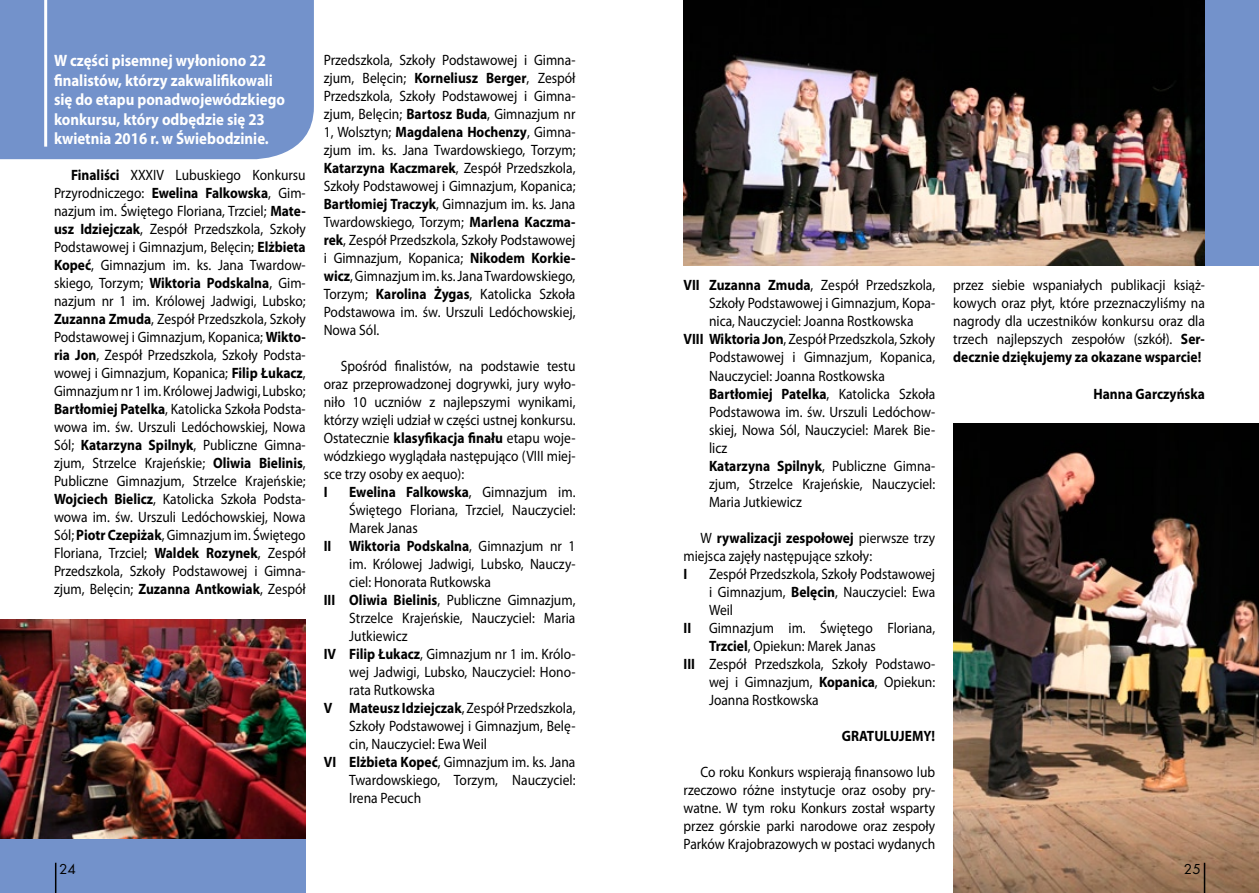
<style>
.page{position:relative;width:1259px;height:893px;background:#fff}
.page>*{position:absolute;margin:0;border:0;box-sizing:border-box;transform-origin:0 0}
.t1{font:700 16.5px/19.5px "Myriad Pro";color:#fff;scale:.9 1}
.t2{font:15px/18px "Myriad Pro";color:#000;text-align:justify;scale:.9 1}
.t3{font:700 15px "Myriad Pro";color:#000;scale:.9 1}
.t4{font:15px "Futur TEE";color:#000}
.s1{font-weight:700}
.s2{font-weight:400}
</style>
<div class="page">
<div style="left:0;top:839px;width:306px;height:54px;background:#7392cb"></div>
<div style="left:953px;top:0;width:306px;height:266px;background:#7392cb"></div>
<img style="left:953px;top:424px;width:306px;height:469px">
<div style="left:0;top:0;width:314px;height:160px;background:#7392cb"></div>
<hr style="left:44px;top:0;width:3px;height:147px;background:#fff">
<img style="left:0;top:620px;width:306px;height:219px">
<img style="left:684px;top:0;width:521px;height:266px">
<hr style="left:55px;top:863px;width:1px;height:30px;background:#000">
<hr style="left:1203px;top:863px;width:2px;height:30px;background:#000">
<p class="t1" style="left:54px;top:51px;width:258px">W części pisemnej wyłoniono 22 finalistów, którzy zakwalifikowali się do etapu ponadwojewódzkiego konkursu, który odbędzie się 23 kwietnia 2016 r. w Świebodzinie.</p>
<p class="t2" style="left:54px;top:166px;width:281px;text-indent:17px"><span class="s1">Finaliści</span> XXXIV Lubuskiego Konkursu Przyrodniczego: <span class="s1">Ewelina Falkowska</span>, Gim&shy;nazjum im. Świętego Floriana, Trzciel; <span class="s1">Mate&shy;usz Idziejczak</span>, Zespół Przedszkola, Szkoły Podstawowej i Gimnazjum, Belęcin; <span class="s1">Elżbieta Kopeć</span>, Gimnazjum im. ks. Jana Twardow&shy;skiego, Torzym; <span class="s1">Wiktoria Podskalna</span>, Gim&shy;nazjum nr 1 im. Królowej Jadwigi, Lubsko; <span class="s1">Zuzanna Zmuda</span>, Zespół Przedszkola, Szkoły Podstawowej i Gimnazjum, Kopanica; <span class="s1">Wikto&shy;ria Jon</span>, Zespół Przedszkola, Szkoły Podsta&shy;wowej i Gimnazjum, Kopanica; <span class="s1">Filip Łukacz</span>, Gimnazjum nr 1 im. Królowej Jadwigi, Lubsko; <span class="s1">Bartłomiej Patelka</span>, Katolicka Szkoła Podsta&shy;wowa im. św. Urszuli Ledóchowskiej, Nowa Sól; <span class="s1">Katarzyna Spilnyk</span>, Publiczne Gimna&shy;zjum, Strzelce Krajeńskie; <span class="s1">Oliwia Bielinis</span>, Publiczne Gimnazjum, Strzelce Krajeńskie; <span class="s1">Wojciech Bielicz</span>, Katolicka Szkoła Podsta&shy;wowa im. św. Urszuli Ledóchowskiej, Nowa Sól; <span class="s1">Piotr Czepiżak</span>, Gimnazjum im. Świętego Floriana, Trzciel; <span class="s1">Waldek Rozynek</span>, Zespół Przedszkola, Szkoły Podstawowej i Gimna&shy;zjum, Belęcin; <span class="s1">Zuzanna Antkowiak</span>, Zespół</p>
<p class="t2" style="left:324px;top:51px;width:281px">Przedszkola, Szkoły Podstawowej i Gimna&shy;zjum, Belęcin; <span class="s1">Korneliusz Berger</span>, Zespół Przedszkola, Szkoły Podstawowej i Gimna&shy;zjum, Belęcin; <span class="s1">Bartosz Buda</span>, Gimnazjum nr 1, Wolsztyn; <span class="s1">Magdalena Hochenzy</span>, Gimna&shy;zjum im. ks. Jana Twardowskiego, Torzym; <span class="s1">Katarzyna Kaczmarek</span>, Zespół Przedszkola, Szkoły Podstawowej i Gimnazjum, Kopanica; <span class="s1">Bartłomiej Traczyk</span>, Gimnazjum im. ks. Jana Twardowskiego, Torzym; <span class="s1">Marlena Kaczma&shy;rek</span>, Zespół Przedszkola, Szkoły Podstawowej i Gimnazjum, Kopanica; <span class="s1">Nikodem Korkie&shy;wicz</span>, Gimnazjum im. ks. Jana Twardowskiego, Torzym; <span class="s1">Karolina Żygas</span>, Katolicka Szkoła Podstawowa im. św. Urszuli Ledóchowskiej, Nowa Sól.</p>
<p class="t2" style="left:341px;top:357px;width:262px">Spośród finalistów, na podstawie testu</p>
<p class="t2" style="left:324px;top:375px;width:281px">oraz przeprowadzonej dogrywki, jury wyło-</p>
<p class="t2" style="left:324px;top:393px;width:281px">niło 10 uczniów z najlepszymi wynikami,</p>
<p class="t2" style="left:324px;top:411px;width:281px">którzy wzięli udział w części ustnej konkursu.</p>
<p class="t2" style="left:324px;top:429px;width:281px">Ostatecznie <span class="s1">klasyfikacja finału</span> etapu woje-</p>
<p class="t2" style="left:324px;top:447px;width:281px">wódzkiego wyglądała następująco (VIII miej-</p>
<p class="t2" style="left:324px;top:465px;width:157px">sce trzy osoby ex aequo):</p>
<p class="t3" style="left:324px;top:482px;width:281px">I Ewelina Falkowska<span class="s2">, Gimnazjum im.</span></p>
<p class="t2" style="left:349px;top:501px;width:253px">Świętego Floriana, Trzciel, Nauczyciel:</p>
<p class="t2" style="left:349px;top:519px;width:78px">Marek Janas</p>
<p class="t3" style="left:324px;top:536px;width:281px">II Wiktoria Podskalna<span class="s2">, Gimnazjum nr 1</span></p>
<p class="t2" style="left:349px;top:555px;width:253px">im. Królowej Jadwigi, Lubsko, Nauczy-</p>
<p class="t2" style="left:349px;top:573px;width:159px">ciel: Honorata Rutkowska</p>
<p class="t2" style="left:324px;top:591px;width:281px"><span class="s1">III Oliwia Bielinis</span>, Publiczne Gimnazjum,</p>
<p class="t2" style="left:349px;top:609px;width:253px">Strzelce Krajeńskie, Nauczyciel: Maria</p>
<p class="t2" style="left:349px;top:627px;width:66px">Jutkiewicz</p>
<p class="t2" style="left:324px;top:645px;width:281px"><span class="s1">IV Filip Łukacz</span>, Gimnazjum nr 1 im. Królo-</p>
<p class="t2" style="left:349px;top:663px;width:253px">wej Jadwigi, Lubsko, Nauczyciel: Hono-</p>
<p class="t2" style="left:349px;top:681px;width:97px">rata Rutkowska</p>
<p class="t2" style="left:324px;top:699px;width:281px"><span class="s1">V Mateusz Idziejczak</span>, Zespół Przedszkola,</p>
<p class="t2" style="left:349px;top:717px;width:253px">Szkoły Podstawowej i Gimnazjum, Belę-</p>
<p class="t2" style="left:349px;top:735px;width:155px">cin, Nauczyciel: Ewa Weil</p>
<p class="t2" style="left:324px;top:753px;width:281px"><span class="s1">VI Elżbieta Kopeć</span>, Gimnazjum im. ks. Jana</p>
<p class="t2" style="left:349px;top:771px;width:253px">Twardowskiego, Torzym, Nauczyciel:</p>
<p class="t2" style="left:349px;top:789px;width:81px">Irena Pecuch</p>
<p class="t2" style="left:683px;top:276px;width:281px"><span class="s1">VII Zuzanna Zmuda</span>, Zespół Przedszkola,</p>
<p class="t2" style="left:709px;top:294px;width:253px">Szkoły Podstawowej i Gimnazjum, Kopa-</p>
<p class="t2" style="left:709px;top:312px;width:229px">nica, Nauczyciel: Joanna Rostkowska</p>
<p class="t2" style="left:683px;top:330px;width:281px"><span class="s1">VIII Wiktoria Jon</span>, Zespół Przedszkola, Szkoły</p>
<p class="t2" style="left:709px;top:348px;width:253px">Podstawowej i Gimnazjum, Kopanica,</p>
<p class="t2" style="left:709px;top:366px;width:197px">Nauczyciel: Joanna Rostkowska</p>
<p class="t3" style="left:709px;top:384px;width:253px">Bartłomiej Patelka<span class="s2">, Katolicka Szkoła</span></p>
<p class="t2" style="left:709px;top:402px;width:253px">Podstawowa im. św. Urszuli Ledóchow-</p>
<p class="t2" style="left:709px;top:420px;width:253px">skiej, Nowa Sól, Nauczyciel: Marek Bie-</p>
<p class="t2" style="left:709px;top:438px;width:22px">licz</p>
<p class="t3" style="left:709px;top:456px;width:253px">Katarzyna Spilnyk<span class="s2">, Publiczne Gimna-</span></p>
<p class="t2" style="left:709px;top:474px;width:253px">zjum, Strzelce Krajeńskie, Nauczyciel:</p>
<p class="t2" style="left:709px;top:492px;width:105px">Maria Jutkiewicz</p>
<p class="t2" style="left:683px;top:528px;width:281px;text-indent:17px">W <span class="s1">rywalizacji zespołowej</span> pierwsze trzy miejsca zajęły następujące szkoły:</p>
<p class="t3" style="left:683px;top:564px;width:6px">I</p>
<p class="t2" style="left:709px;top:564px;width:253px">Zespół Przedszkola, Szkoły Podstawowej</p>
<p class="t2" style="left:709px;top:582px;width:253px">i Gimnazjum, <span class="s1">Belęcin</span>, Nauczyciel: Ewa</p>
<p class="t2" style="left:709px;top:600px;width:28px">Weil</p>
<p class="t2" style="left:683px;top:618px;width:281px"><span class="s1">II</span> Gimnazjum im. Świętego Floriana,</p>
<p class="t2" style="left:709px;top:636px;width:187px"><span class="s1">Trzciel</span>, Opiekun: Marek Janas</p>
<p class="t2" style="left:683px;top:654px;width:281px"><span class="s1">III</span> Zespół Przedszkola, Szkoły Podstawo-</p>
<p class="t2" style="left:709px;top:672px;width:253px">wej i Gimnazjum, <span class="s1">Kopanica</span>, Opiekun:</p>
<p class="t2" style="left:709px;top:690px;width:123px">Joanna Rostkowska</p>
<p class="t3" style="left:842px;top:726px;width:105px">GRATULUJEMY!</p>
<p class="t2" style="left:683px;top:762px;width:281px;text-indent:17px">Co roku Konkurs wspierają finansowo lub rzeczowo różne instytucje oraz osoby pry&shy;watne. W tym roku Konkurs został wsparty przez górskie parki narodowe oraz zespoły Parków Krajobrazowych w postaci wydanych</p>
<p class="t2" style="left:953px;top:276px;width:281px">przez siebie wspaniałych publikacji książ&shy;kowych oraz płyt, które przeznaczyliśmy na nagrody dla uczestników konkursu oraz dla trzech najlepszych zespołów (szkół). <span class="s1">Ser&shy;decznie dziękujemy za okazane wsparcie!</span></p>
<p class="t3" style="left:1093px;top:384px;width:125px">Hanna Garczyńska</p>
<p class="t4" style="left:59px;top:860px;width:9px">24</p>
<p class="t4" style="left:1184px;top:860px;width:9px">25</p>
</div>
